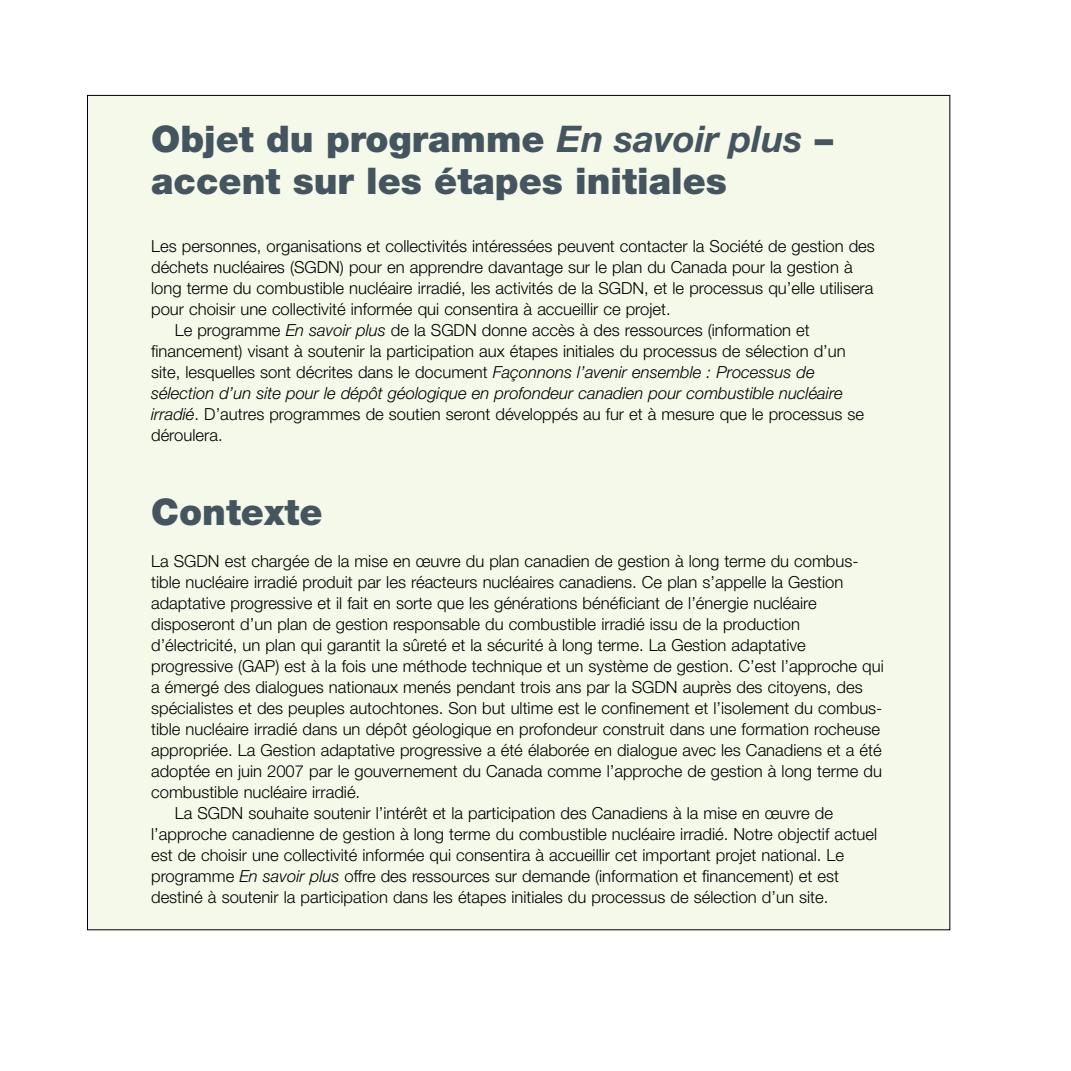
<style>
.page{position:relative;width:1071px;height:1071px;background:#fff}
.page>*{position:absolute;margin:0;border:0;box-sizing:border-box;transform-origin:0 0}
.t1{font:900 36.75px/42px "Helvetica Neue LT Std";color:#455560}
.t2{font:300 16.62px "Helvetica Neue LT Std";color:#000}
.t3{font:italic 300 16.62px "Helvetica Neue LT Std";color:#000}
.s1{font-weight:700;font-style:italic}
.s2{font-style:italic}
</style>
<div class="page">
<div style="left:88px;top:95px;width:862px;height:835px;background:#f5f9e9"></div>
<h1 class="t1" style="left:151px;top:118px;width:684px">Objet du programme <span class="s1">En savoir plus</span> – accent sur les étapes initiales</h1>
<p class="t2" style="left:151px;top:236px;width:725px">Les personnes, organisations et collectivités intéressées peuvent contacter la Société de gestion des</p>
<p class="t2" style="left:151px;top:257px;width:703px">déchets nucléaires (SGDN) pour en apprendre davantage sur le plan du Canada pour la gestion à</p>
<p class="t2" style="left:151px;top:278px;width:724px">long terme du combustible nucléaire irradié, les activités de la SGDN, et le processus qu’elle utilisera</p>
<p class="t2" style="left:151px;top:299px;width:521px">pour choisir une collectivité informée qui consentira à accueillir ce projet.</p>
<p class="t2" style="left:175px;top:320px;width:637px">Le programme <span class="s2">En savoir plus</span> de la SGDN donne accès à des ressources (information et</p>
<p class="t2" style="left:151px;top:341px;width:696px">financement) visant à soutenir la participation aux étapes initiales du processus de sélection d’un</p>
<p class="t2" style="left:151px;top:362px;width:665px">site, lesquelles sont décrites dans le document <span class="s2">Façonnons l’avenir ensemble : Processus de</span></p>
<p class="t3" style="left:151px;top:383px;width:693px">sélection d’un site pour le dépôt géologique en profondeur canadien pour combustible nucléaire</p>
<p class="t2" style="left:151px;top:404px;width:715px"><span class="s2">irradié</span>. D’autres programmes de soutien seront développés au fur et à mesure que le processus se</p>
<p class="t2" style="left:151px;top:425px;width:73px">déroulera.</p>
<h1 class="t1" style="left:151px;top:491px;width:173px">Contexte</h1>
<p class="t2" style="left:151px;top:551px;width:709px">La SGDN est chargée de la mise en œuvre du plan canadien de gestion à long terme du combus-</p>
<p class="t2" style="left:151px;top:572px;width:694px">tible nucléaire irradié produit par les réacteurs nucléaires canadiens. Ce plan s’appelle la Gestion</p>
<p class="t2" style="left:151px;top:593px;width:667px">adaptative progressive et il fait en sorte que les générations bénéficiant de l’énergie nucléaire</p>
<p class="t2" style="left:151px;top:614px;width:650px">disposeront d’un plan de gestion responsable du combustible irradié issu de la production</p>
<p class="t2" style="left:151px;top:635px;width:656px">d’électricité, un plan qui garantit la sûreté et la sécurité à long terme. La Gestion adaptative</p>
<p class="t2" style="left:151px;top:656px;width:734px">progressive (GAP) est à la fois une méthode technique et un système de gestion. C’est l’approche qui</p>
<p class="t2" style="left:151px;top:677px;width:713px">a émergé des dialogues nationaux menés pendant trois ans par la SGDN auprès des citoyens, des</p>
<p class="t2" style="left:151px;top:698px;width:733px">spécialistes et des peuples autochtones. Son but ultime est le confinement et l’isolement du combus-</p>
<p class="t2" style="left:151px;top:719px;width:730px">tible nucléaire irradié dans un dépôt géologique en profondeur construit dans une formation rocheuse</p>
<p class="t2" style="left:151px;top:740px;width:732px">appropriée. La Gestion adaptative progressive a été élaborée en dialogue avec les Canadiens et a été</p>
<p class="t2" style="left:151px;top:761px;width:732px">adoptée en juin 2007 par le gouvernement du Canada comme l’approche de gestion à long terme du</p>
<p class="t2" style="left:151px;top:782px;width:211px">combustible nucléaire irradié.</p>
<p class="t2" style="left:175px;top:803px;width:660px">La SGDN souhaite soutenir l’intérêt et la participation des Canadiens à la mise en œuvre de</p>
<p class="t2" style="left:151px;top:824px;width:728px">l’approche canadienne de gestion à long terme du combustible nucléaire irradié. Notre objectif actuel</p>
<p class="t2" style="left:151px;top:845px;width:694px">est de choisir une collectivité informée qui consentira à accueillir cet important projet national. Le</p>
<p class="t2" style="left:151px;top:866px;width:689px">programme <span class="s2">En savoir plus</span> offre des ressources sur demande (information et financement) et est</p>
<p class="t2" style="left:151px;top:887px;width:679px">destiné à soutenir la participation dans les étapes initiales du processus de sélection d’un site.</p>
</div>
